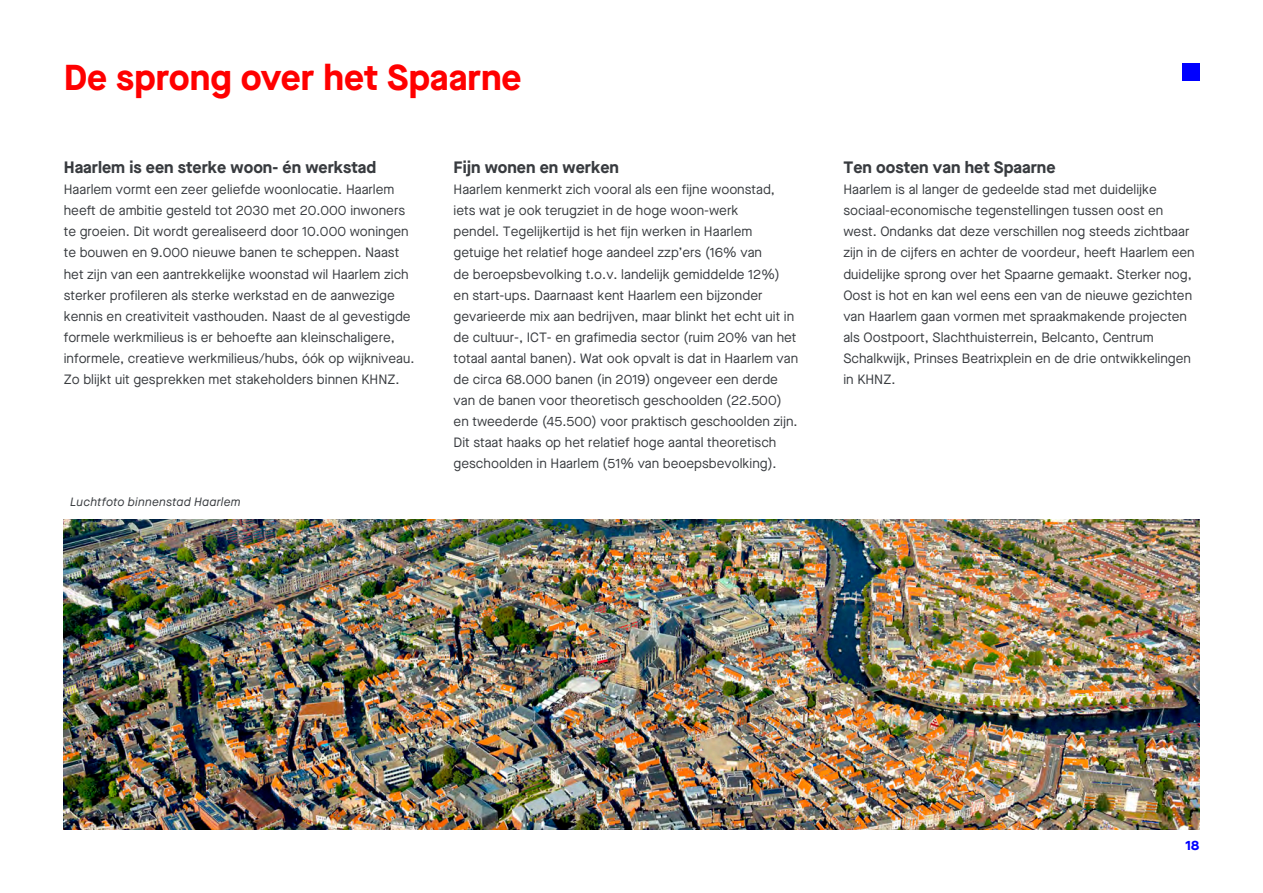
<style>
.page{position:relative;width:1263px;height:893px;background:#fff}
.page>*{position:absolute;margin:0;border:0;box-sizing:border-box;transform-origin:0 0}
.Image_1{font:700 36px "Maison Neue AT Zv 2";color:#f00}
.b_SUB-1{font:700 16.5px "Maison Neue AT Zv 2";color:#383b3f}
.b_Body{font:13.5px/21px "Maison Neue AT Zv 2";color:#383b3f}
.t1{font:700 13.5px "Maison Neue AT Zv 2";color:#00f}
.Image_2{font:italic 12px "Maison Neue AT Zv 2";letter-spacing:.02em;color:#383b3f}
</style>
<div class="page">
<img style="left:64px;top:519px;width:1135px;height:310px">
<div style="left:1182px;top:64px;width:17px;height:17px;background:#00f"></div>
<p class="Image_1" style="left:64px;top:56px;width:459px">De sprong over het Spaarne</p>
<p class="b_SUB-1" style="left:64px;top:158px;width:314px">Haarlem is een sterke woon- én werkstad</p>
<p class="b_Body" style="left:64px;top:179px;width:352px">Haarlem vormt een zeer geliefde woonlocatie. Haarlem heeft de ambitie gesteld tot 2030 met 20.000 inwoners te groeien. Dit wordt gerealiseerd door 10.000 woningen te bouwen en 9.000 nieuwe banen te scheppen. Naast het zijn van een aantrekkelijke woonstad wil Haarlem zich sterker profileren als sterke werkstad en de aanwezige kennis en creativiteit vasthouden. Naast de al gevestigde formele werkmilieus is er behoefte aan kleinschaligere, informele, creatieve werkmilieus/hubs, óók op wijkniveau.<br>Zo blijkt uit gesprekken met stakeholders binnen KHNZ.</p>
<p class="Image_2" style="left:70px;top:495px;width:172px">Luchtfoto binnenstad Haarlem</p>
<p class="b_SUB-1" style="left:454px;top:158px;width:167px">Fijn wonen en werken</p>
<p class="b_Body" style="left:454px;top:179px;width:346px">Haarlem kenmerkt zich vooral als een fijne woonstad, iets wat je ook terugziet in de hoge woon-werk<br>pendel. Tegelijkertijd is het fijn werken in Haarlem getuige het relatief hoge aandeel zzp’ers (16% van<br>de beroepsbevolking t.o.v. landelijk gemiddelde 12%) en start-ups. Daarnaast kent Haarlem een bijzonder gevarieerde mix aan bedrijven, maar blinkt het echt uit in de cultuur-, ICT- en grafimedia sector (ruim 20% van het totaal aantal banen). Wat ook opvalt is dat in Haarlem van de circa 68.000 banen (in 2019) ongeveer een derde van de banen voor theoretisch geschoolden (22.500) en tweederde (45.500) voor praktisch geschoolden zijn.<br>Dit staat haaks op het relatief hoge aantal theoretisch geschoolden in Haarlem (51% van beoepsbevolking).</p>
<p class="b_SUB-1" style="left:843px;top:158px;width:214px">Ten oosten van het Spaarne</p>
<p class="b_Body" style="left:843px;top:179px;width:353px">Haarlem is al langer de gedeelde stad met duidelijke sociaal-economische tegenstellingen tussen oost en west. Ondanks dat deze verschillen nog steeds zichtbaar zijn in de cijfers en achter de voordeur, heeft Haarlem een duidelijke sprong over het Spaarne gemaakt. Sterker nog, Oost is hot en kan wel eens een van de nieuwe gezichten van Haarlem gaan vormen met spraakmakende projecten als Oostpoort, Slachthuisterrein, Belcanto, Centrum Schalkwijk, Prinses Beatrixplein en de drie ontwikkelingen in KHNZ.</p>
<p class="t1" style="left:1185px;top:837px;width:15px">18</p>
</div>
